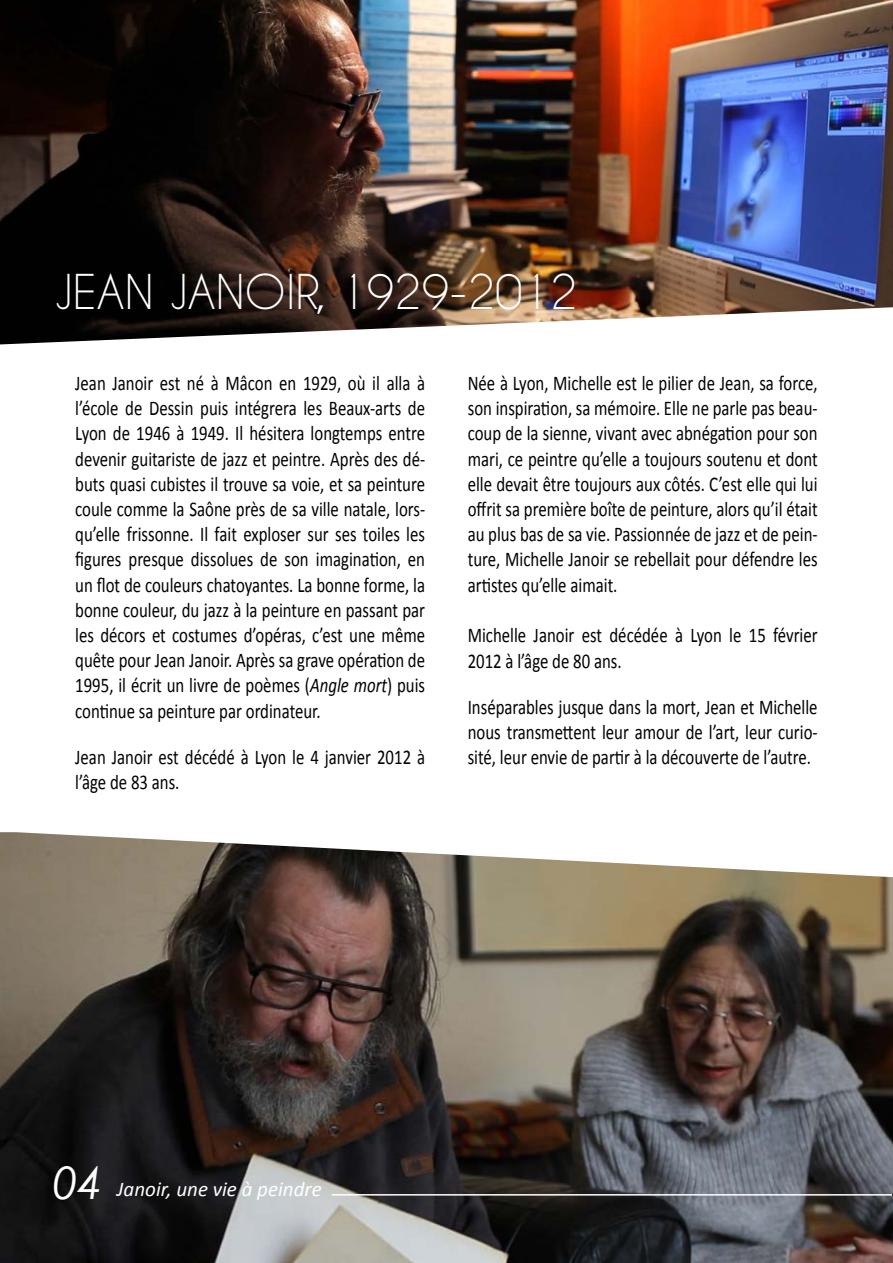
<style>
.page{position:relative;width:893px;height:1263px;background:#fff}
.page>*{position:absolute;margin:0;border:0;box-sizing:border-box;transform-origin:0 0}
.t1{font:45px "Caviar Dreams";color:#fff}
.t2{font:21px/25.2px "Calibri";color:#000;text-align:justify;scale:.8 1}
.t3{font:italic 21px "Calibri";color:#fff}
.s1{font-style:italic}
.s2{font-family:"Century Gothic";font-size:45px}
</style>
<div class="page">
<img style="left:0;top:0;width:893px;height:344px">
<img style="left:0;top:832px;width:893px;height:431px">
<hr style="left:332px;top:1194px;width:560px;height:1px;background:#fff">
<h1 class="t1" style="left:54px;top:265px;width:525px">JEAN JANOIR, 1929-2012</h1>
<p class="t2" style="left:75px;top:370px;width:439px">Jean Janoir est né à Mâcon en 1929, où il alla à l’école de Dessin puis intégrera les Beaux-arts de Lyon de 1946 à 1949. Il hésitera longtemps entre devenir guitariste de jazz et peintre. Après des dé&shy;buts quasi cubistes il trouve sa voie, et sa peinture coule comme la Saône près de sa ville natale, lors&shy;qu’elle frissonne. Il fait exploser sur ses toiles les figures presque dissolues de son imagination, en un flot de couleurs chatoyantes. La bonne forme, la bonne couleur, du jazz à la peinture en passant par les décors et costumes d’opéras, c’est une même quête pour Jean Janoir. Après sa grave opération de 1995, il écrit un livre de poèmes (<span class="s1">Angle mort</span>) puis continue sa peinture par ordinateur.</p>
<p class="t2" style="left:75px;top:744px;width:439px">Jean Janoir est décédé à Lyon le 4 janvier 2012 à l’âge de 83 ans.</p>
<p class="t2" style="left:468px;top:370px;width:439px">Née à Lyon, Michelle est le pilier de Jean, sa force, son inspiration, sa mémoire. Elle ne parle pas beau&shy;coup de la sienne, vivant avec abnégation pour son mari, ce peintre qu’elle a toujours soutenu et dont elle devait être toujours aux côtés. C’est elle qui lui offrit sa première boîte de peinture, alors qu’il était au plus bas de sa vie. Passionnée de jazz et de pein&shy;ture, Michelle Janoir se rebellait pour défendre les artistes qu’elle aimait.</p>
<p class="t2" style="left:468px;top:623px;width:439px">Michelle Janoir est décédée à Lyon le 15 février<br>2012 à l’âge de 80 ans.</p>
<p class="t2" style="left:468px;top:694px;width:439px">Inséparables jusque dans la mort, Jean et Michelle nous transmettent leur amour de l’art, leur curio&shy;sité, leur envie de partir à la découverte de l’autre.</p>
<p class="t3" style="left:53px;top:1175px;width:270px"><span class="s2">04</span> Janoir, une vie à peindre</p>
</div>
